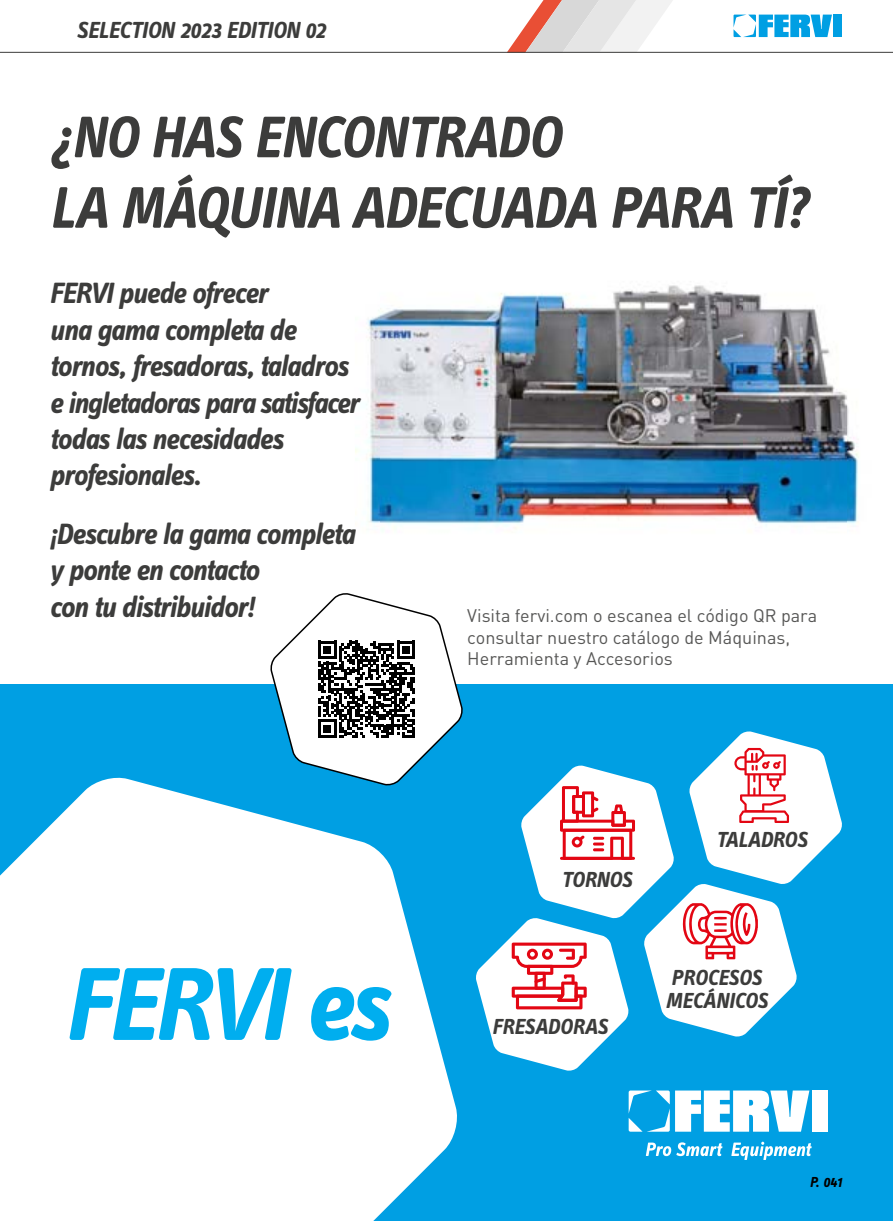
<style>
.page{position:relative;width:893px;height:1221px;background:#fff}
.page>*{position:absolute;margin:0;border:0;box-sizing:border-box;transform-origin:0 0}
.t1{font:italic 700 107.1px "Info Text Pro";letter-spacing:-.035em;color:#00aeef}
.t2{font:italic 700 60.45px/70.5px "Info Text Pro";color:#3c3c3b}
.t3{font:italic 700 30.3px/36.3px "Info Text Pro";letter-spacing:-.025em;color:#3c3c3b}
.t4{font:italic 700 24px "Info Text Pro";letter-spacing:-.005em;color:#3c3c3b}
.t5{font:italic 700 22.5px/22.8px "Info Text Pro";letter-spacing:.005em;color:#3c3c3b}
.t6{font:18px/21.6px "DIN Pro";color:#575756}
.t7{font:italic 700 15px "Info Text Pro";color:#000}
</style>
<div class="page">
<img style="left:847px;top:405px;width:12px;height:121px">
<img style="left:355px;top:315px;width:25px;height:209px">
<img style="left:380px;top:285px;width:467px;height:244px">
<div style="left:0;top:684px;width:893px;height:536px;background:#009fe3"></div>
<svg style="left:0;top:777px;width:457px;height:443px;fill:#fff"></svg>
<svg style="left:629px;top:1090px;width:180px;height:41px"></svg>
<div style="left:812px;top:1090px;width:16px;height:41px;background:#fff"></div>
<svg style="left:646px;top:1142px;width:76px;height:13px"></svg>
<svg style="left:731px;top:1141px;width:81px;height:18px"></svg>
<svg style="left:268px;top:593px;width:195px;height:192px"></svg>
<svg style="left:476px;top:731px;width:366px;height:340px"></svg>
<svg style="left:507px;top:0;width:166px;height:52px"></svg>
<hr style="left:0;top:52px;width:893px;height:1px;background:#3c3c3b">
<svg style="left:733px;top:15px;width:99px;height:22px"></svg>
<div style="left:833px;top:15px;width:9px;height:22px;background:#009fe3"></div>
<p class="t4" style="left:77px;top:15px;width:250px">SELECTION 2023 EDITION 02</p>
<h2 class="t2" style="left:50px;top:101px;width:763px">¿NO HAS ENCONTRADO<br>LA MÁQUINA ADECUADA PARA TÍ?</h2>
<p class="t3" style="left:50px;top:275px;width:311px">FERVI puede ofrecer<br>una gama completa de tornos, fresadoras, taladros e ingletadoras para satisfacer todas las necesidades profesionales.</p>
<p class="t3" style="left:50px;top:515px;width:306px">¡Descubre la gama completa y ponte en contacto<br>con tu distribuidor!</p>
<h1 class="t1" style="left:64px;top:939px;width:326px">FERVI es</h1>
<p class="t6" style="left:467px;top:604px;width:351px">Visita fervi.com o escanea el código QR para consultar nuestro catálogo de Máquinas,<br>Herramienta y Accesorios</p>
<p class="t5" style="left:561px;top:868px;width:72px">TORNOS</p>
<p class="t5" style="left:492px;top:1015px;width:117px">FRESADORAS</p>
<p class="t5" style="left:716px;top:828px;width:92px">TALADROS</p>
<p class="t5" style="left:665px;top:965px;width:104px">PROCESOS<br>MECÁNICOS</p>
<p class="t7" style="left:810px;top:1172px;width:34px">P. 041</p>
</div>
